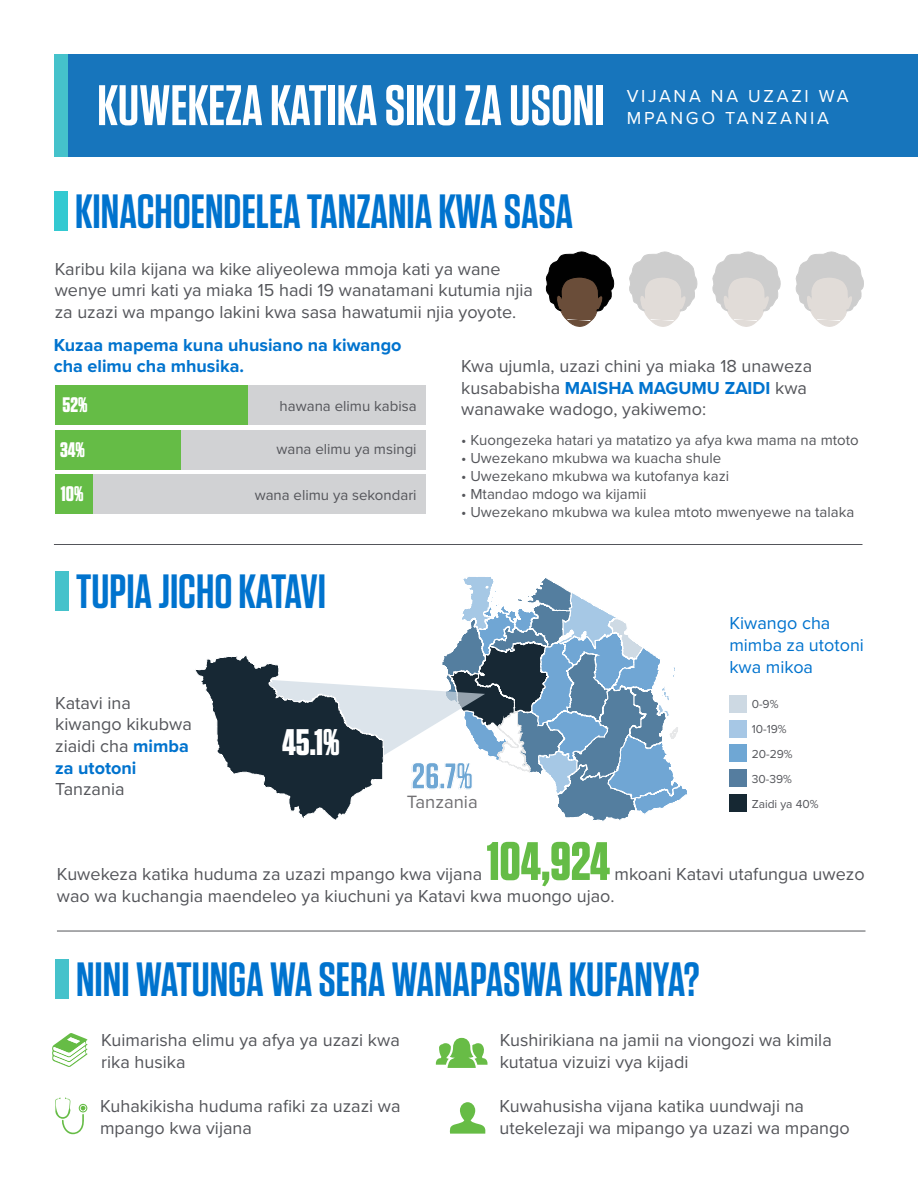
<style>
.page{position:relative;width:918px;height:1188px;background:#fff}
.page>*{position:absolute;margin:0;border:0;box-sizing:border-box;transform-origin:0 0}
.t1{font:600 57px "Tungsten";color:#fff}
.t2{font:700 54px "Tungsten";color:#65bc46}
.t3{font:600 48px "Tungsten";color:#0073ce}
.t4{font:700 36.9px "Tungsten";color:#6fa7d4}
.t5{font:700 36.9px "Tungsten";color:#fff}
.t6{font:700 21px "Tungsten";color:#fff}
.t7{font:18.45px "Proxima Nova";color:#717073}
.t8{font:18px/21.6px "Proxima Nova";color:#54555a}
.t9{font:700 18px/21.6px "Proxima Nova";color:#0073ce}
.t10{font:18px/21.6px "Proxima Nova";color:#0073ce}
.t11{font:18px "Proxima Nova";letter-spacing:.15em;color:#fff}
.t12{font:15px "Proxima Nova";color:#54555a}
.t13{font:12px/24.9px "Proxima Nova";color:#54555a}
.s1{font-weight:700;color:#0073ce}
</style>
<div class="page">
<div style="left:55px;top:386px;width:371px;height:39px;background:#d1d2d4"></div>
<div style="left:55px;top:430px;width:371px;height:40px;background:#d1d2d4"></div>
<div style="left:55px;top:474px;width:371px;height:40px;background:#d1d2d4"></div>
<div style="left:55px;top:386px;width:193px;height:39px;background:#65bc46"></div>
<div style="left:55px;top:430px;width:126px;height:40px;background:#65bc46"></div>
<div style="left:55px;top:474px;width:37px;height:40px;background:#65bc46"></div>
<div style="left:54px;top:54px;width:864px;height:103px;background:#1775bc"></div>
<div style="left:54px;top:54px;width:13px;height:103px;background:#45c2cb"></div>
<div style="left:54px;top:191px;width:14px;height:39px;background:#33c9d1"></div>
<hr style="left:57px;top:931px;width:809px;height:1px;background:#54555a">
<div style="left:55px;top:571px;width:14px;height:39px;background:#45c2cb"></div>
<div style="left:55px;top:960px;width:14px;height:39px;background:#45c2cb"></div>
<hr style="left:54px;top:544px;width:808px;height:1px;background:#54555a">
<div style="left:730px;top:720px;width:17px;height:17px;background:#a6c7e5"></div>
<div style="left:730px;top:745px;width:17px;height:17px;background:#6fa7d4"></div>
<div style="left:730px;top:770px;width:17px;height:17px;background:#557d9f"></div>
<div style="left:730px;top:795px;width:17px;height:17px;background:#162833"></div>
<div style="left:730px;top:695px;width:17px;height:17px;background:#cdd9e3"></div>
<svg style="left:546px;top:252px;width:68px;height:75px"></svg>
<svg style="left:629px;top:252px;width:68px;height:75px"></svg>
<svg style="left:712px;top:252px;width:69px;height:75px"></svg>
<svg style="left:796px;top:252px;width:68px;height:75px"></svg>
<svg style="left:52px;top:1033px;width:35px;height:34px"></svg>
<svg style="left:55px;top:1097px;width:32px;height:37px"></svg>
<svg style="left:436px;top:1038px;width:52px;height:30px"></svg>
<svg style="left:450px;top:1102px;width:35px;height:32px"></svg>
<svg style="left:195px;top:577px;width:492px;height:244px"></svg>
<h1 class="t1" style="left:97px;top:75px;width:509px">KUWEKEZA KATIKA SIKU ZA USONI</h1>
<p class="t11" style="left:627px;top:85px;width:223px">VIJANA NA UZAZI WA</p>
<p class="t11" style="left:627px;top:107px;width:204px">MPANGO TANZANIA</p>
<h3 class="t3" style="left:75px;top:186px;width:499px">KINACHOENDELEA TANZANIA KWA SASA</h3>
<p class="t8" style="left:55px;top:258px;width:480px">Karibu kila kijana wa kike aliyeolewa mmoja kati ya wane wenye umri kati ya miaka 15 hadi 19 wanatamani kutumia njia za uzazi wa mpango lakini kwa sasa hawatumii njia yoyote.</p>
<p class="t9" style="left:54px;top:335px;width:349px">Kuzaa mapema kuna uhusiano na kiwango cha elimu cha mhusika.</p>
<p class="t6" style="left:62px;top:394px;width:27px">52%</p>
<p class="t12" style="left:280px;top:397px;width:139px">hawana elimu kabisa</p>
<p class="t6" style="left:60px;top:438px;width:27px">34%</p>
<p class="t12" style="left:276px;top:440px;width:142px">wana elimu ya msingi</p>
<p class="t6" style="left:61px;top:482px;width:24px">10%</p>
<p class="t12" style="left:255px;top:486px;width:164px">wana elimu ya sekondari</p>
<h3 class="t3" style="left:76px;top:566px;width:252px">TUPIA JICHO KATAVI</h3>
<p class="t8" style="left:461px;top:356px;width:353px">Kwa ujumla, uzazi chini ya miaka 18 unaweza kusababisha <span class="s1">MAISHA MAGUMU ZAIDI</span> kwa wanawake wadogo, yakiwemo:</p>
<p class="t12" style="left:461px;top:431px;width:399px">• Kuongezeka hatari ya matatizo ya afya kwa mama na mtoto</p>
<p class="t12" style="left:461px;top:449px;width:262px">• Uwezekano mkubwa wa kuacha shule</p>
<p class="t12" style="left:461px;top:467px;width:269px">• Uwezekano mkubwa wa kutofanya kazi</p>
<p class="t12" style="left:461px;top:485px;width:187px">• Mtandao mdogo wa kijamii</p>
<p class="t12" style="left:461px;top:503px;width:395px">• Uwezekano mkubwa wa kulea mtoto mwenyewe na talaka</p>
<p class="t10" style="left:729px;top:613px;width:136px">Kiwango cha mimba za utotoni kwa mikoa</p>
<p class="t8" style="left:55px;top:692px;width:138px">Katavi ina kiwango kikubwa ziaidi cha <span class="s1">mimba za utotoni</span></p>
<p class="t8" style="left:55px;top:779px;width:71px">Tanzania</p>
<h3 class="t5" style="left:282px;top:723px;width:59px">45.1%</h3>
<h3 class="t4" style="left:412px;top:756px;width:63px">26.7%</h3>
<p class="t7" style="left:407px;top:791px;width:73px">Tanzania</p>
<p class="t13" style="left:752px;top:692px;width:28px">0-9%</p>
<p class="t13" style="left:752px;top:717px;width:68px">10-19%<br>20-29%<br>30-39%<br>Zaidi ya 40%</p>
<h2 class="t2" style="left:487px;top:832px;width:125px">104,924</h2>
<p class="t8" style="left:57px;top:864px;width:809px;text-indent:558px">mkoani Katavi utafungua uwezo wao wa kuchangia maendeleo ya kiuchuni ya Katavi kwa muongo ujao.</p>
<p class="t8" style="left:57px;top:864px;width:427px">Kuwekeza katika huduma za uzazi mpango kwa vijana</p>
<h3 class="t3" style="left:76px;top:955px;width:625px">NINI WATUNGA WA SERA WANAPASWA KUFANYA?</h3>
<p class="t8" style="left:101px;top:1030px;width:300px">Kuimarisha elimu ya afya ya uzazi kwa rika husika</p>
<p class="t8" style="left:100px;top:1096px;width:302px">Kuhakikisha huduma rafiki za uzazi wa mpango kwa vijana</p>
<p class="t8" style="left:500px;top:1030px;width:334px">Kushirikiana na jamii na viongozi wa kimila kutatua vizuizi vya kijadi</p>
<p class="t8" style="left:499px;top:1096px;width:352px">Kuwahusisha vijana katika uundwaji na utekelezaji wa mipango ya uzazi wa mpango</p>
</div>
